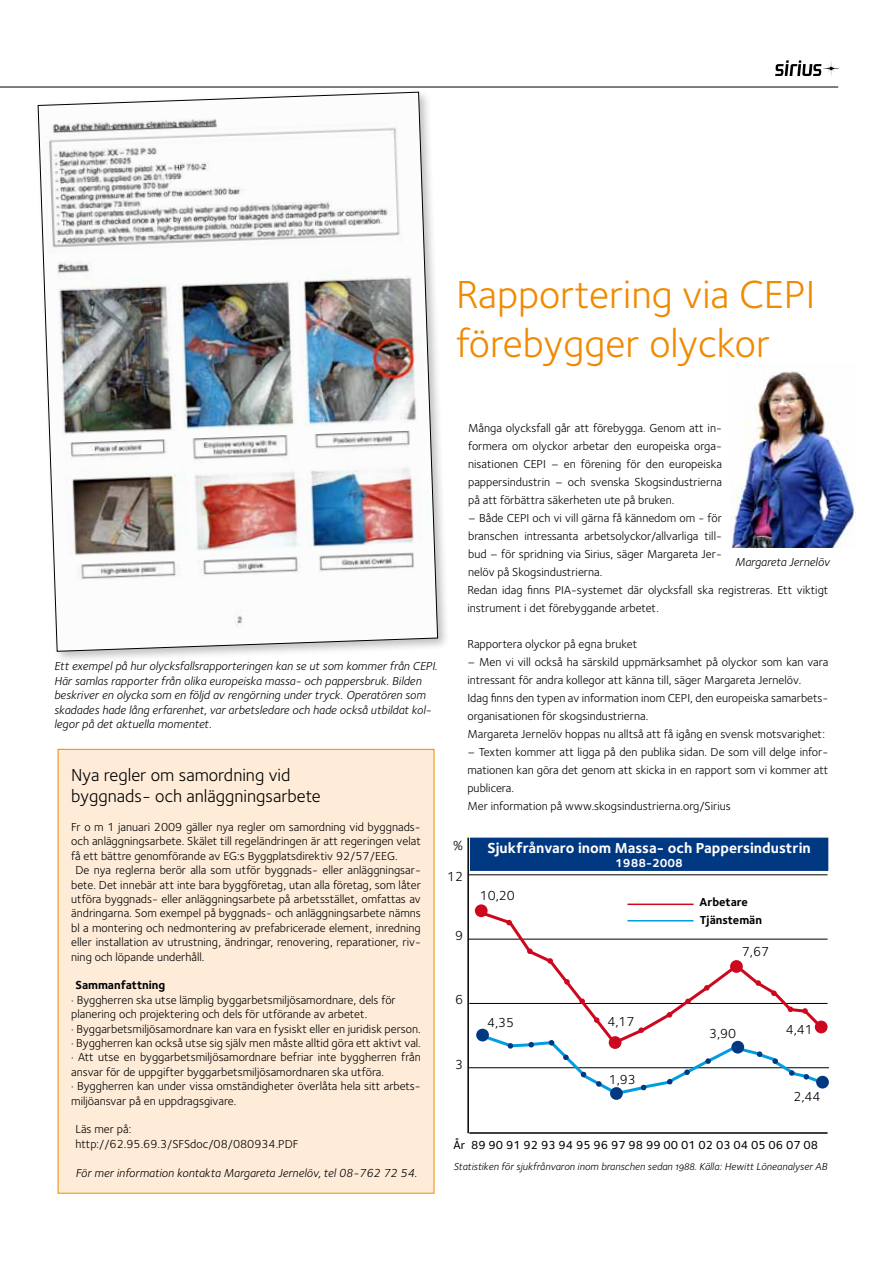
<style>
.page{position:relative;width:893px;height:1263px;background:#fff}
.page>*{position:absolute;margin:0;border:0;box-sizing:border-box;transform-origin:0 0}
.t1{font:40.5px/48.6px "Foundry Sterling";color:#f08a00}
.t2{font:18px/21.6px "Foundry Sterling";color:#000}
.t3{font:700 15px "Foundry Sterling";color:#fff}
.t4{font:13.5px "Foundry Sterling";color:#000}
.t5{font:12px/18px "Foundry Sterling";color:#000}
.t6{font:italic 12px/14.4px "Foundry Sterling";color:#000}
.t7{font:500 12px "Foundry Sterling";color:#000}
.t8{font:700 12px "Foundry Sterling";color:#000}
.t9{font:700 12px "Foundry Sterling";color:#fff}
.t10{font:10.5px "Foundry Sterling Book Italic OSF";color:#000}
</style>
<div class="page">
<hr style="left:0;top:87px;width:838px;height:1px;background:#000">
<img style="left:731px;top:371px;width:125px;height:177px">
<hr style="left:469px;top:1132px;width:359px;height:2px;background:#000">
<hr style="left:467px;top:838px;width:2px;height:295px;background:#000">
<hr style="left:469px;top:874px;width:359px;height:1px;background:#000">
<hr style="left:469px;top:1003px;width:359px;height:1px;background:#000">
<hr style="left:468px;top:939px;width:360px;height:1px;background:#000">
<hr style="left:469px;top:1067px;width:360px;height:1px;background:#000">
<svg style="left:475px;top:904px;width:13px;height:13px"></svg>
<svg style="left:476px;top:1029px;width:13px;height:12px"></svg>
<svg style="left:610px;top:1087px;width:13px;height:13px"></svg>
<svg style="left:816px;top:1076px;width:13px;height:12px"></svg>
<div style="left:471px;top:838px;width:357px;height:32px;background:#003882"></div>
<div style="left:470px;top:838px;width:358px;height:33px;border:2px solid #003882"></div>
<svg style="left:478px;top:909px;width:349px;height:188px"></svg>
<div style="left:34px;top:88px;width:416px;height:576px;background:#000;opacity:.25"></div>
<img style="left:37px;top:91px;width:401px;height:561px">
<div style="left:58px;top:749px;width:376px;height:444px;background:#feecd8"></div>
<svg style="left:775px;top:60px;width:64px;height:16px"></svg>
<hr style="left:627px;top:920px;width:66px;height:1px;background:#009ee0">
<hr style="left:627px;top:903px;width:66px;height:2px;background:#cd071e">
<h1 class="t1" style="left:456px;top:270px;width:361px">Rapportering via CEPI förebygger olyckor</h1>
<p class="t6" style="left:54px;top:659px;width:385px">Ett exempel på hur olycksfallsrapporteringen kan se ut som kommer från CEPI.<br>Här samlas rapporter från olika europeiska massa- och pappersbruk. Bilden beskriver en olycka som en följd av rengörning under tryck. Operatören som skadades hade lång erfarenhet, var arbetsledare och hade också utbildat kol&shy;legor på det aktuella momentet.</p>
<h2 class="t2" style="left:71px;top:764px;width:251px">Nya regler om samordning vid byggnads- och anläggningsarbete</h2>
<p class="t5" style="left:71px;top:818px;width:351px">Fr o m 1 januari 2009 gäller nya regler om samordning vid byggnads-</p>
<p class="t5" style="left:71px;top:832px;width:351px">och anläggningsarbete. Skälet till regeländringen är att regeringen velat</p>
<p class="t5" style="left:71px;top:847px;width:328px">få ett bättre genomförande av EG:s Byggplatsdirektiv 92/57/EEG.</p>
<p class="t5" style="left:75px;top:861px;width:347px">De nya reglerna berör alla som utför byggnads- eller anläggningsar-</p>
<p class="t5" style="left:71px;top:875px;width:351px">bete. Det innebär att inte bara byggföretag, utan alla företag, som låter</p>
<p class="t5" style="left:71px;top:890px;width:351px">utföra byggnads- eller anläggningsarbete på arbetsstället, omfattas av</p>
<p class="t5" style="left:71px;top:904px;width:351px">ändringarna. Som exempel på byggnads- och anläggningsarbete nämns</p>
<p class="t5" style="left:71px;top:919px;width:351px">bl a montering och nedmontering av prefabricerade element, inredning</p>
<p class="t5" style="left:71px;top:933px;width:351px">eller installation av utrustning, ändringar, renovering, reparationer, riv-</p>
<p class="t5" style="left:71px;top:947px;width:135px">ning och löpande underhåll.</p>
<p class="t8" style="left:75px;top:978px;width:91px">Sammanfattning</p>
<p class="t5" style="left:71px;top:992px;width:351px;line-height:14.4px">· Byggherren ska utse lämplig byggarbetsmiljösamordnare, dels för planering och projektering och dels för utförande av arbetet.<br>· Byggarbetsmiljösamordnare kan vara en fysiskt eller en juridisk person. · Byggherren kan också utse sig själv men måste alltid göra ett aktivt val. · Att utse en byggarbetsmiljösamordnare befriar inte byggherren från ansvar för de uppgifter byggarbetsmiljösamordnaren ska utföra.<br>· Byggherren kan under vissa omständigheter överlåta hela sitt arbets&shy;miljöansvar på en uppdragsgivare.</p>
<p class="t5" style="left:75px;top:1122px;width:225px;line-height:14.4px">Läs mer på: http://62.95.69.3/SFSdoc/08/080934.PDF</p>
<p class="t6" style="left:75px;top:1165px;width:343px">För mer information kontakta Margareta Jernelöv, tel 08-762 72 54.</p>
<p class="t5" style="left:468px;top:419px;width:255px;text-align:justify">Många olycksfall går att förebygga. Genom att in&shy;formera om olyckor arbetar den europeiska orga&shy;nisationen CEPI – en förening för den europeiska pappersindustrin – och svenska Skogsindustrierna på att förbättra säkerheten ute på bruken.</p>
<p class="t5" style="left:468px;top:509px;width:255px;text-align:justify">– Både CEPI och vi vill gärna få kännedom om - för branschen intressanta arbetsolyckor/allvarliga till&shy;bud – för spridning via Sirius, säger Margareta Jer&shy;nelöv på Skogsindustrierna.</p>
<p class="t6" style="left:735px;top:554px;width:97px">Margareta Jernelöv</p>
<p class="t5" style="left:467px;top:581px;width:362px">Redan idag finns PIA-systemet där olycksfall ska registreras. Ett viktigt instrument i det förebyggande arbetet.</p>
<p class="t5" style="left:467px;top:635px;width:171px">Rapportera olyckor på egna bruket</p>
<p class="t5" style="left:467px;top:653px;width:362px">– Men vi vill också ha särskild uppmärksamhet på olyckor som kan vara intressant för andra kollegor att känna till, säger Margareta Jernelöv.<br>Idag finns den typen av information inom CEPI, den europeiska samarbets&shy;organisationen för skogsindustrierna.<br>Margareta Jernelöv hoppas nu alltså att få igång en svensk motsvarighet:</p>
<p class="t5" style="left:467px;top:743px;width:362px">– Texten kommer att ligga på den publika sidan. De som vill delge infor&shy;mationen kan göra det genom att skicka in en rapport som vi kommer att publicera.<br>Mer information på www.skogsindustrierna.org/Sirius</p>
<p class="t4" style="left:453px;top:837px;width:11px">%</p>
<p class="t4" style="left:447px;top:868px;width:18px">12</p>
<p class="t4" style="left:455px;top:928px;width:10px">9</p>
<p class="t4" style="left:455px;top:991px;width:10px">6</p>
<p class="t4" style="left:455px;top:1056px;width:10px">3</p>
<p class="t3" style="left:487px;top:839px;width:325px">Sjukfrånvaro inom Massa- och Pappersindustrin</p>
<p class="t9" style="left:615px;top:856px;width:69px">1988-2008</p>
<p class="t4" style="left:480px;top:888px;width:37px">10,20</p>
<p class="t4" style="left:487px;top:1014px;width:29px">4,35</p>
<p class="t4" style="left:607px;top:1014px;width:29px">4,17</p>
<p class="t4" style="left:609px;top:1072px;width:29px">1,93</p>
<p class="t8" style="left:699px;top:895px;width:50px">Arbetare</p>
<p class="t8" style="left:700px;top:912px;width:64px">Tjänstemän</p>
<p class="t4" style="left:742px;top:943px;width:29px">7,67</p>
<p class="t4" style="left:709px;top:1025px;width:29px">3,90</p>
<p class="t4" style="left:786px;top:1022px;width:29px">4,41</p>
<p class="t4" style="left:793px;top:1088px;width:29px">2,44</p>
<p class="t7" style="left:454px;top:1137px;width:366px">År 89 90 91 92 93 94 95 96 97 98 99 00 01 02 03 04 05 06 07 08</p>
<p class="t10" style="left:453px;top:1161px;width:375px">Statistiken för sjukfrånvaron inom branschen sedan 1988. Källa: Hewitt Löneanalyser AB</p>
</div>
